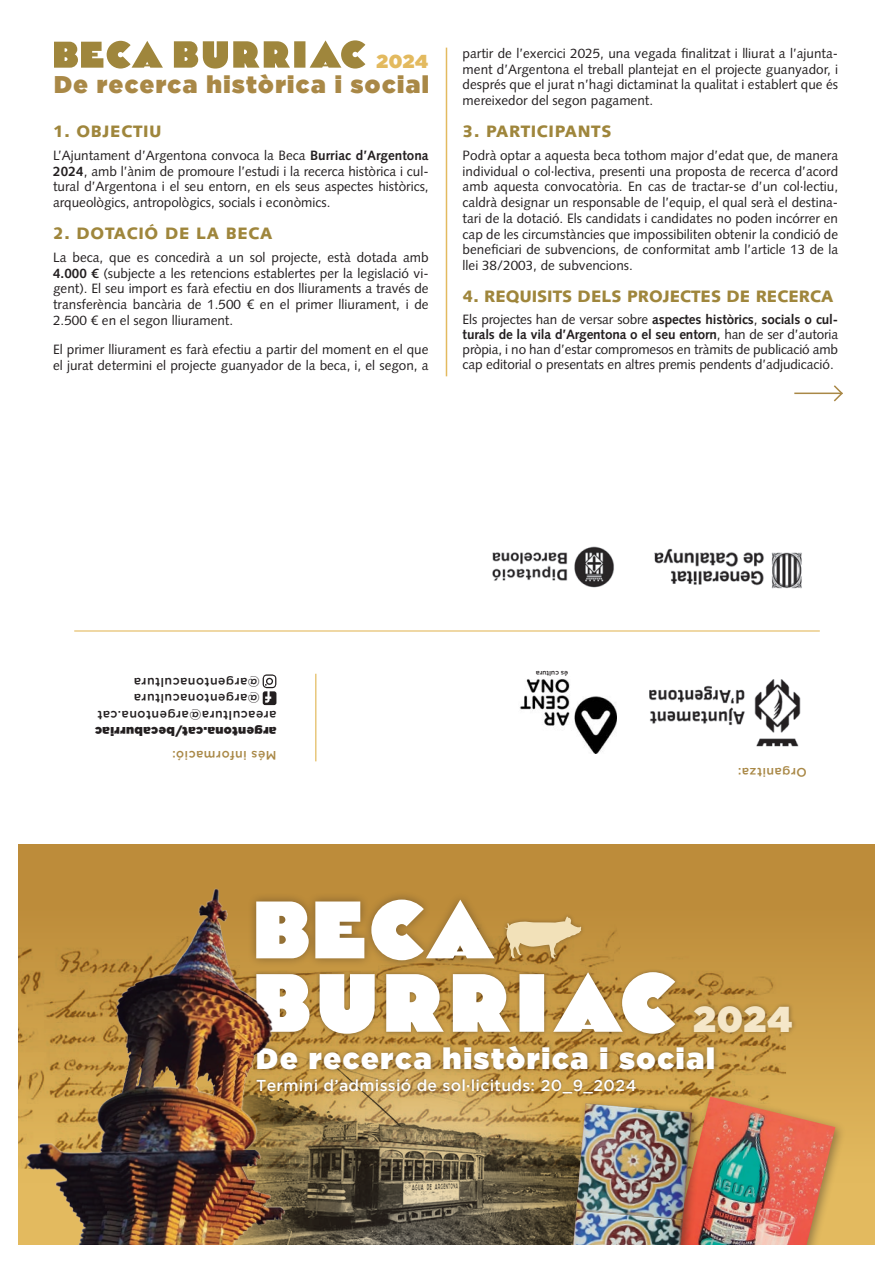
<style>
.page{position:relative;width:893px;height:1263px;background:#fff}
.page>*{position:absolute;margin:0;border:0;box-sizing:border-box;transform-origin:0 0}
.t1{font:35.85px "Gotham Ultra";color:#f5e7c9}
.t2{font:29.4px "Gotham Ultra";letter-spacing:.06em;color:#fff}
.t3{font:24.15px "Gotham Ultra";letter-spacing:.06em;color:#a98846}
.t4{font:18.75px "Gotham Ultra";color:#e3ba5f}
.t5{font:900 16.5px "Syntax LT Std";letter-spacing:.04em;color:#9f863c}
.t6{font:900 16.5px "Syntax LT Std";color:#9f863c}
.t7{font:500 15.75px "Gotham";letter-spacing:.02em;color:#fff}
.t8{font:13.5px/15.8px "Syntax LT Std";color:#231f20;text-align:justify}
.t9{font:500 12.3px "Gotham";letter-spacing:.04em;color:#231f20}
.t10{font:12.3px "Gotham Ultra";letter-spacing:.04em;color:#231f20}
.t11{font:500 12.3px "Gotham";letter-spacing:.04em;color:#a98846}
.t12{font:500 6.6px "Gotham";color:#231f20}
.s1{font-weight:700}
</style>
<div class="page">
<img style="left:519px;top:679px;width:97px;height:74px">
<img style="left:649px;top:679px;width:152px;height:68px">
<hr style="left:74px;top:630px;width:746px;height:1px;background:#e3ba5f">
<svg style="left:18px;top:844px;width:857px;height:338px;background:#c1913e"></svg>
<img style="left:319px;top:1074px;width:267px;height:171px">
<div style="left:247px;top:890px;width:256px;height:79px;background:#231f20;opacity:.4"></div>
<svg style="left:319px;top:899px;width:176px;height:61px"></svg>
<div style="left:501px;top:912px;width:85px;height:51px;background:#231f20;opacity:.35"></div>
<svg style="left:504px;top:917px;width:77px;height:41px;background:#d2b378"></svg>
<div style="left:252px;top:968px;width:427px;height:69px;background:#231f20;opacity:.4"></div>
<svg style="left:319px;top:972px;width:356px;height:62px"></svg>
<div style="left:690px;top:1002px;width:107px;height:35px;background:#231f20;opacity:.35"></div>
<div style="left:253px;top:1041px;width:465px;height:33px;background:#231f20;opacity:.4"></div>
<div style="left:255px;top:1077px;width:383px;height:18px;background:#231f20;opacity:.4"></div>
<div style="left:648px;top:1091px;width:199px;height:172px;background:#231f20;opacity:.4"></div>
<img style="left:669px;top:1096px;width:166px;height:150px">
<div style="left:561px;top:1098px;width:142px;height:165px;background:#231f20;opacity:.45"></div>
<img style="left:576px;top:1103px;width:116px;height:116px">
<img style="left:572px;top:1210px;width:111px;height:36px">
<img style="left:18px;top:875px;width:301px;height:370px">
<hr style="left:446px;top:48px;width:1px;height:328px;background:#e3ba5f">
<hr style="left:794px;top:393px;width:48px;height:1px;background:#a98846">
<svg style="left:832px;top:385px;width:11px;height:17px"></svg>
<hr style="left:315px;top:674px;width:1px;height:87px;background:#e3ba5f">
<svg style="left:263px;top:674px;width:13px;height:31px"></svg>
<div style="left:0;top:1246px;width:893px;height:17px;background:#fff"></div>
<svg style="left:54px;top:41px;width:109px;height:28px"></svg>
<svg style="left:174px;top:40px;width:191px;height:29px"></svg>
<img style="left:654px;top:548px;width:148px;height:41px">
<img style="left:492px;top:546px;width:122px;height:42px">
<p class="t4" style="left:377px;top:50px;width:53px">2024</p>
<p class="t3" style="left:54px;top:71px;width:376px">De recerca històrica i social</p>
<p class="t5" style="left:53px;top:121px;width:110px">1. OBJECTIU</p>
<p class="t8" style="left:53px;top:147px;width:377px">L’Ajuntament d’Argentona convoca la Beca <span class="s1">Burriac d’Argentona 2024</span>, amb l’ànim de promoure l’estudi i la recerca històrica i cul&shy;tural d’Argentona i el seu entorn, en els seus aspectes històrics, arqueològics, antropològics, socials i econòmics.</p>
<p class="t5" style="left:53px;top:223px;width:221px">2. DOTACIÓ DE LA BECA</p>
<p class="t8" style="left:53px;top:249px;width:377px">La beca, que es concedirà a un sol projecte, està dotada amb <span class="s1">4.000 €</span> (subjecte a les retencions establertes per la legislació vi&shy;gent). El seu import es farà efectiu en dos lliuraments a través de transferència bancària de 1.500 € en el primer lliurament, i de 2.500 € en el segon lliurament.</p>
<p class="t8" style="left:53px;top:342px;width:377px">El primer lliurament es farà efectiu a partir del moment en el que el jurat determini el projecte guanyador de la beca, i, el segon, a</p>
<p class="t8" style="left:463px;top:45px;width:377px">partir de l’exercici 2025, una vegada finalitzat i lliurat a l’ajunta&shy;ment d’Argentona el treball plantejat en el projecte guanyador, i després que el jurat n’hagi dictaminat la qualitat i establert que és mereixedor del segon pagament.</p>
<p class="t5" style="left:463px;top:121px;width:150px">3. PARTICIPANTS</p>
<p class="t8" style="left:463px;top:147px;width:377px">Podrà optar a aquesta beca tothom major d’edat que, de manera individual o col·lectiva, presenti una proposta de recerca d’acord amb aquesta convocatòria. En cas de tractar-se d’un col·lectiu, caldrà designar un responsable de l’equip, el qual serà el destina&shy;tari de la dotació. Els candidats i candidates no poden incórrer en cap de les circumstàncies que impossibiliten obtenir la condició de beneficiari de subvencions, de conformitat amb l’article 13 de la llei 38/2003, de subvencions.</p>
<p class="t6" style="left:463px;top:286px;width:372px">4. REQUISITS DELS PROJECTES DE RECERCA</p>
<p class="t8" style="left:463px;top:312px;width:377px;line-height:15px">Els projectes han de versar sobre <span class="s1">aspectes històrics</span>, <span class="s1">socials o cul&shy;turals de la vila d’Argentona o el seu entorn</span>, han de ser d’autoria pròpia, i no han d’estar compromesos en tràmits de publicació amb cap editorial o presentats en altres premis pendents d’adjudicació.</p>
<p class="t9" style="left:260px;top:689px;width:128px;rotate:-180deg">@argentonacultura</p>
<p class="t9" style="left:260px;top:705px;width:128px;rotate:-180deg">@argentonacultura</p>
<p class="t9" style="left:277px;top:722px;width:181px;rotate:-180deg">areacultura@argentona.cat</p>
<p class="t10" style="left:277px;top:739px;width:183px;rotate:-180deg">argentona.cat/becaburriac</p>
<p class="t11" style="left:277px;top:762px;width:106px;rotate:-180deg">Més informació:</p>
<p class="t12" style="left:568px;top:677px;width:34px;rotate:-180deg">és cultura</p>
<p class="t11" style="left:807px;top:779px;width:70px;rotate:-180deg">Organitza:</p>
<p class="t1" style="left:694px;top:998px;width:100px">2024</p>
<p class="t2" style="left:256px;top:1041px;width:460px">De recerca històrica i social</p>
<p class="t7" style="left:256px;top:1076px;width:382px">Termini d’admissió de sol·licituds: 20_9_2024</p>
</div>
